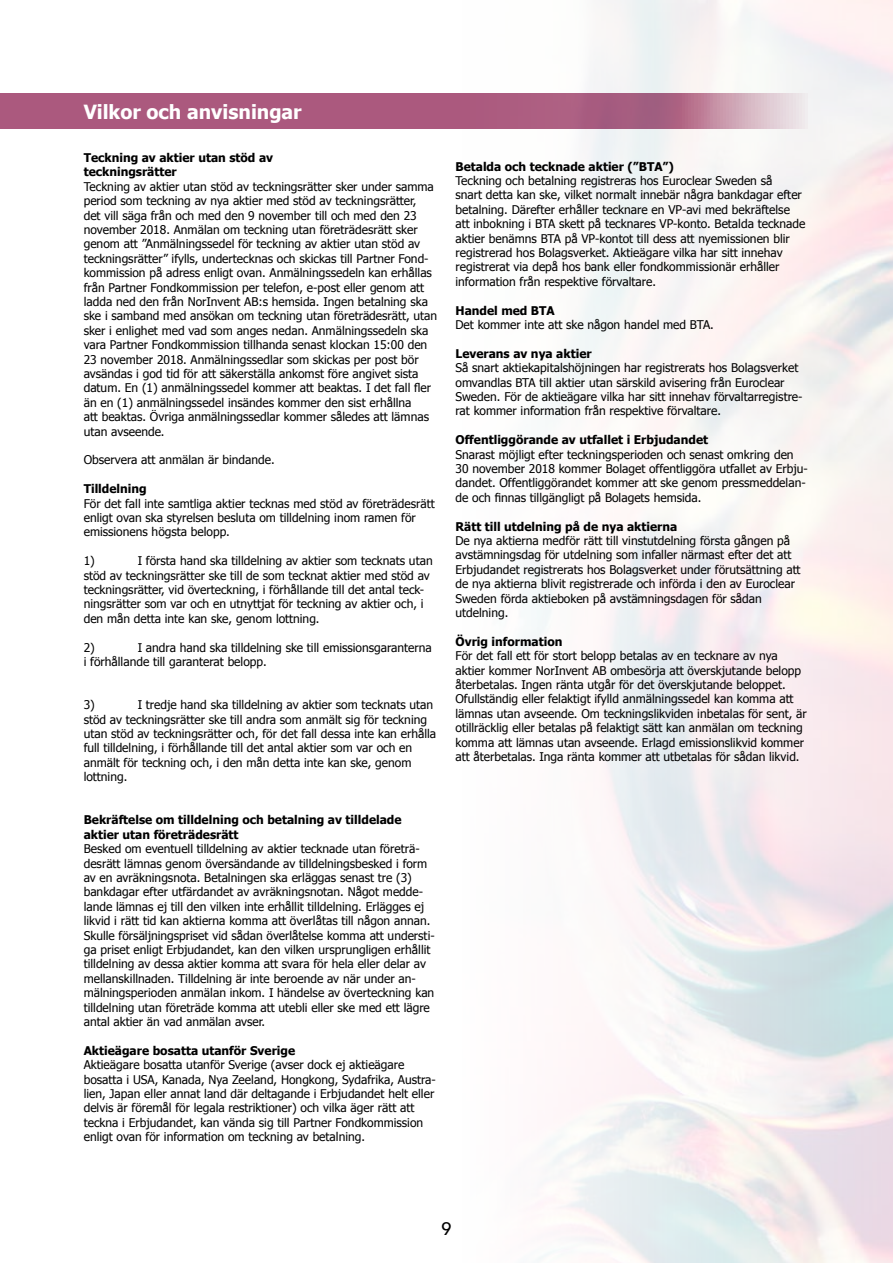
<style>
.page{position:relative;width:893px;height:1263px;background:#fff}
.page>*{position:absolute;margin:0;border:0;box-sizing:border-box;transform-origin:0 0}
.t1{font:700 19.5px "Tahoma";color:#fff}
.t2{font:500 18px "Avenir";color:#000}
.t3{font:12px/14.4px "Tahoma";color:#000}
.t4{font:700 12px/14.4px "Tahoma";color:#000}
</style>
<div class="page">
<div style="left:0;top:94px;width:808px;height:35px;background:#ab597e"></div>
<img style="left:459px;top:0;width:434px;height:1263px">
<h1 class="t1" style="left:84px;top:98px;width:220px">Vilkor och anvisningar</h1>
<p class="t4" style="left:84px;top:150px;width:191px">Teckning av aktier utan stöd av teckningsrätter</p>
<p class="t3" style="left:84px;top:179px;width:355px">Teckning av aktier utan stöd av teckningsrätter sker under samma period som teckning av nya aktier med stöd av teckningsrätter,<br>det vill säga från och med den 9 november till och med den 23 november 2018. Anmälan om teckning utan företrädesrätt sker genom att ”Anmälningssedel för teckning av aktier utan stöd av teckningsrätter” ifylls, undertecknas och skickas till Partner Fond&shy;kommission på adress enligt ovan. Anmälningssedeln kan erhållas från Partner Fondkommission per telefon, e-post eller genom att ladda ned den från NorInvent AB:s hemsida. Ingen betalning ska ske i samband med ansökan om teckning utan företrädesrätt, utan sker i enlighet med vad som anges nedan. Anmälningssedeln ska vara Partner Fondkommission tillhanda senast klockan 15:00 den 23 november 2018. Anmälningssedlar som skickas per post bör avsändas i god tid för att säkerställa ankomst före angivet sista datum. En (1) anmälningssedel kommer att beaktas. I det fall fler än en (1) anmälningssedel insändes kommer den sist erhållna<br>att beaktas. Övriga anmälningssedlar kommer således att lämnas utan avseende.</p>
<p class="t3" style="left:84px;top:452px;width:193px">Observera att anmälan är bindande.</p>
<p class="t4" style="left:84px;top:481px;width:65px">Tilldelning</p>
<p class="t3" style="left:84px;top:495px;width:352px">För det fall inte samtliga aktier tecknas med stöd av företrädesrätt enligt ovan ska styrelsen besluta om tilldelning inom ramen för emissionens högsta belopp.</p>
<p class="t3" style="left:84px;top:553px;width:13px">1)</p>
<p class="t3" style="left:84px;top:553px;width:350px;text-indent:54px">I första hand ska tilldelning av aktier som tecknats utan stöd av teckningsrätter ske till de som tecknat aktier med stöd av teckningsrätter, vid överteckning, i förhållande till det antal teck&shy;ningsrätter som var och en utnyttjat för teckning av aktier och, i den mån detta inte kan ske, genom lottning.</p>
<p class="t3" style="left:84px;top:639px;width:13px">2)</p>
<p class="t3" style="left:84px;top:639px;width:350px;text-indent:54px">I andra hand ska tilldelning ske till emissionsgaranterna i förhållande till garanterat belopp.</p>
<p class="t3" style="left:84px;top:697px;width:13px">3)</p>
<p class="t3" style="left:84px;top:697px;width:354px;text-indent:54px">I tredje hand ska tilldelning av aktier som tecknats utan stöd av teckningsrätter ske till andra som anmält sig för teckning utan stöd av teckningsrätter och, för det fall dessa inte kan erhålla full tilldelning, i förhållande till det antal aktier som var och en anmält för teckning och, i den mån detta inte kan ske, genom lottning.</p>
<p class="t4" style="left:84px;top:812px;width:319px">Bekräftelse om tilldelning och betalning av tilldelade aktier utan företrädesrätt</p>
<p class="t3" style="left:84px;top:841px;width:353px">Besked om eventuell tilldelning av aktier tecknade utan företrä&shy;desrätt lämnas genom översändande av tilldelningsbesked i form av en avräkningsnota. Betalningen ska erläggas senast tre (3) bankdagar efter utfärdandet av avräkningsnotan. Något medde&shy;lande lämnas ej till den vilken inte erhållit tilldelning. Erlägges ej likvid i rätt tid kan aktierna komma att överlåtas till någon annan.<br>Skulle försäljningspriset vid sådan överlåtelse komma att understi&shy;ga priset enligt Erbjudandet, kan den vilken ursprungligen erhållit tilldelning av dessa aktier komma att svara för hela eller delar av mellanskillnaden. Tilldelning är inte beroende av när under an&shy;mälningsperioden anmälan inkom. I händelse av överteckning kan tilldelning utan företräde komma att utebli eller ske med ett lägre antal aktier än vad anmälan avser.</p>
<p class="t4" style="left:84px;top:1042px;width:213px">Aktieägare bosatta utanför Sverige</p>
<p class="t3" style="left:84px;top:1057px;width:354px">Aktieägare bosatta utanför Sverige (avser dock ej aktieägare bosatta i USA, Kanada, Nya Zeeland, Hongkong, Sydafrika, Austra&shy;lien, Japan eller annat land där deltagande i Erbjudandet helt eller delvis är föremål för legala restriktioner) och vilka äger rätt att teckna i Erbjudandet, kan vända sig till Partner Fondkommission enligt ovan för information om teckning av betalning.</p>
<p class="t4" style="left:455px;top:158px;width:220px">Betalda och tecknade aktier (”BTA”)</p>
<p class="t3" style="left:455px;top:173px;width:351px">Teckning och betalning registreras hos Euroclear Sweden så<br>snart detta kan ske, vilket normalt innebär några bankdagar efter betalning. Därefter erhåller tecknare en VP-avi med bekräftelse att inbokning i BTA skett på tecknares VP-konto. Betalda tecknade aktier benämns BTA på VP-kontot till dess att nyemissionen blir registrerad hos Bolagsverket. Aktieägare vilka har sitt innehav registrerat via depå hos bank eller fondkommissionär erhåller information från respektive förvaltare.</p>
<p class="t4" style="left:455px;top:302px;width:101px">Handel med BTA</p>
<p class="t3" style="left:455px;top:317px;width:260px">Det kommer inte att ske någon handel med BTA.</p>
<p class="t4" style="left:455px;top:345px;width:138px">Leverans av nya aktier</p>
<p class="t3" style="left:455px;top:360px;width:349px">Så snart aktiekapitalshöjningen har registrerats hos Bolagsverket omvandlas BTA till aktier utan särskild avisering från Euroclear Sweden. För de aktieägare vilka har sitt innehav förvaltarregistre&shy;rat kommer information från respektive förvaltare.</p>
<p class="t4" style="left:455px;top:432px;width:254px">Offentliggörande av utfallet i Erbjudandet</p>
<p class="t3" style="left:455px;top:446px;width:354px">Snarast möjligt efter teckningsperioden och senast omkring den 30 november 2018 kommer Bolaget offentliggöra utfallet av Erbju&shy;dandet. Offentliggörandet kommer att ske genom pressmeddelan&shy;de och finnas tillgängligt på Bolagets hemsida.</p>
<p class="t4" style="left:455px;top:518px;width:223px">Rätt till utdelning på de nya aktierna</p>
<p class="t3" style="left:455px;top:533px;width:347px">De nya aktierna medför rätt till vinstutdelning första gången på avstämningsdag för utdelning som infaller närmast efter det att Erbjudandet registrerats hos Bolagsverket under förutsättning att de nya aktierna blivit registrerade och införda i den av Euroclear Sweden förda aktieboken på avstämningsdagen för sådan utdelning.</p>
<p class="t4" style="left:455px;top:633px;width:108px">Övrig information</p>
<p class="t3" style="left:455px;top:648px;width:353px">För det fall ett för stort belopp betalas av en tecknare av nya aktier kommer NorInvent AB ombesörja att överskjutande belopp återbetalas. Ingen ränta utgår för det överskjutande beloppet.<br>Ofullständig eller felaktigt ifylld anmälningssedel kan komma att lämnas utan avseende. Om teckningslikviden inbetalas för sent, är otillräcklig eller betalas på felaktigt sätt kan anmälan om teckning komma att lämnas utan avseende. Erlagd emissionslikvid kommer att återbetalas. Inga ränta kommer att utbetalas för sådan likvid.</p>
<h2 class="t2" style="left:441px;top:1213px;width:12px">9</h2>
</div>
